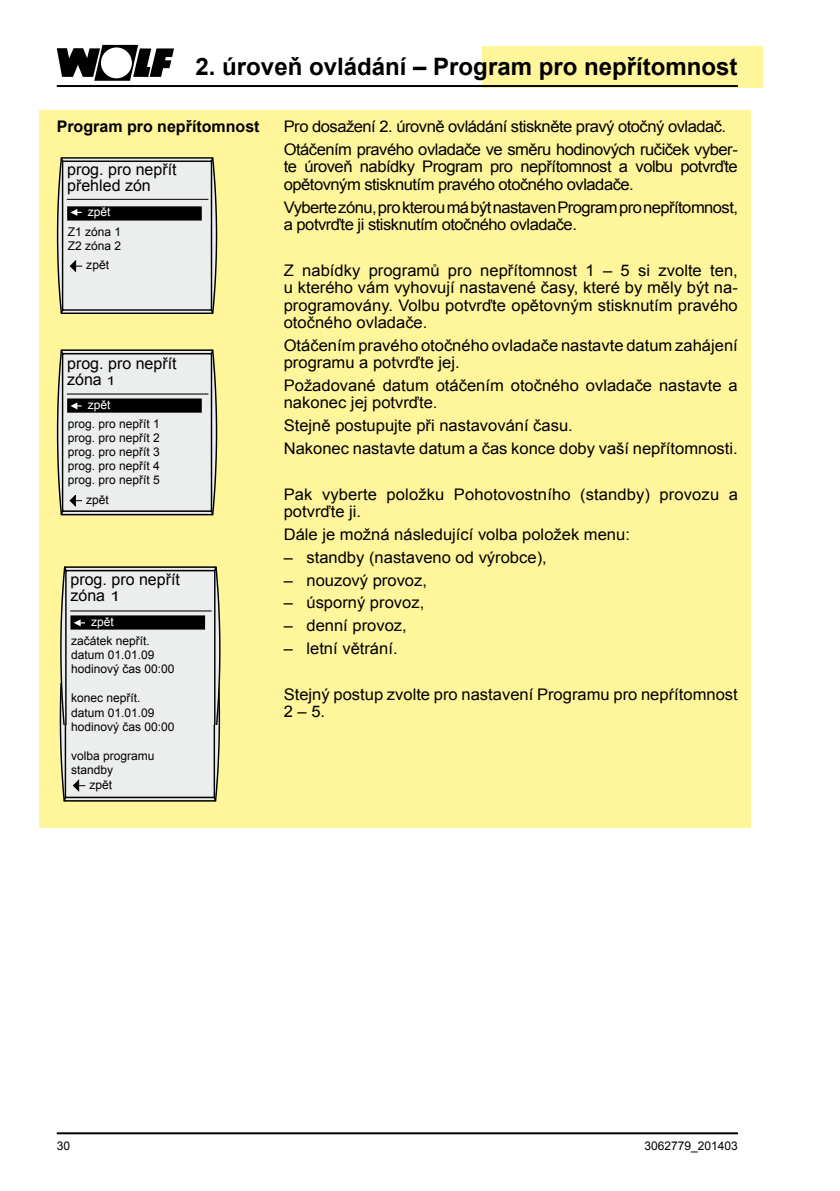
<style>
.page{position:relative;width:840px;height:1191px;background:#fff}
.page>*{position:absolute;margin:0;border:0;box-sizing:border-box;transform-origin:0 0}
.t1{font:700 24px "Arial";color:#000}
.t2{font:16px/17.4px "Arial";color:#000}
.t3{font:16px/17.4px "Arial";letter-spacing:-.03em;color:#000}
.t4{font:700 16px "Arial";color:#000}
.t5{font:12px/14.4px "Arial";color:#000}
.t6{font:12px "Arial";color:#fff}
.s1{font-size:12px}
.s2{font-size:13.6px}
</style>
<div class="page">
<div style="left:482px;top:47px;width:280px;height:41px;background:#fff59b"></div>
<div style="left:40px;top:111px;width:710px;height:717px;background:#fff59b"></div>
<hr style="left:57px;top:85px;width:680px;height:2px;background:#000">
<hr style="left:57px;top:1132px;width:680px;height:2px;background:#000">
<svg style="left:57px;top:45px;width:117px;height:36px"></svg>
<svg style="left:57px;top:157px;width:161px;height:157px;background:#c8c9c7"></svg>
<svg style="left:57px;top:349px;width:161px;height:167px;background:#cacac8"></svg>
<svg style="left:59px;top:566px;width:162px;height:236px;background:#d9dad5"></svg>
<h1 class="t1" style="left:195px;top:51px;width:543px">2. úroveň ovládání – Program pro nepřítomnost</h1>
<p class="t4" style="left:57px;top:116px;width:204px">Program pro nepřítomnost</p>
<p class="t2" style="left:67px;top:162px;width:111px;line-height:16px">prog. pro nepřít přehled zón</p>
<p class="t6" style="left:88px;top:204px;width:24px">zpět</p>
<p class="t5" style="left:68px;top:224px;width:55px">Z1 zóna 1<br>Z2 zóna 2</p>
<p class="t5" style="left:86px;top:258px;width:24px">zpět</p>
<p class="t2" style="left:67px;top:355px;width:111px;line-height:16px">prog. pro nepřít zóna <span class="s1">1</span></p>
<p class="t6" style="left:88px;top:397px;width:24px">zpět</p>
<p class="t5" style="left:68px;top:416px;width:94px;text-align:justify">prog. pro nepřít 1 prog. pro nepřít 2 prog. pro nepřít 3 prog. pro nepřít 4 prog. pro nepřít 5</p>
<p class="t5" style="left:86px;top:492px;width:24px">zpět</p>
<p class="t2" style="left:70px;top:571px;width:111px;line-height:16px">prog. pro nepřít zóna <span class="s2">1</span></p>
<p class="t6" style="left:91px;top:614px;width:24px">zpět</p>
<p class="t5" style="left:71px;top:633px;width:105px">začátek nepřít. datum 01.01.09 hodinový čas 00:00</p>
<p class="t5" style="left:71px;top:691px;width:105px">konec nepřít. datum 01.01.09 hodinový čas 00:00</p>
<p class="t5" style="left:71px;top:748px;width:85px">volba programu</p>
<p class="t5" style="left:71px;top:763px;width:44px">standby</p>
<p class="t5" style="left:89px;top:777px;width:24px">zpět</p>
<p class="t3" style="left:283px;top:115px;width:455px;line-height:22.8px">Pro dosažení 2. úrovně ovládání stiskněte pravý otočný ovladač.<br>Otáčením pravého ovladače ve směru hodinových ručiček vyber-</p>
<p class="t3" style="left:283px;top:158px;width:455px">te úroveň nabídky Program pro nepřítomnost a volbu potvrďte opětovným stisknutím pravého otočného ovladače.</p>
<p class="t3" style="left:283px;top:198px;width:455px">Vyberte zónu, pro kterou má být nastaven Program pro nepřítomnost, a potvrďte ji stisknutím otočného ovladače.</p>
<p class="t2" style="left:283px;top:261px;width:455px;text-align:justify">Z nabídky programů pro nepřítomnost 1 – 5 si zvolte ten, u kterého vám vyhovují nastavené časy, které by měly být na&shy;programovány. Volbu potvrďte opětovným stisknutím pravého otočného ovladače.</p>
<p class="t2" style="left:283px;top:337px;width:455px">Otáčením pravého otočného ovladače nastavte datum zahájení programu a potvrďte jej.</p>
<p class="t2" style="left:283px;top:377px;width:455px">Požadované datum otáčením otočného ovladače nastavte a nakonec jej potvrďte.</p>
<p class="t2" style="left:283px;top:414px;width:455px;line-height:22.8px">Stejně postupujte při nastavování času.<br>Nakonec nastavte datum a čas konce doby vaší nepřítomnosti.</p>
<p class="t2" style="left:283px;top:485px;width:455px">Pak vyberte položku Pohotovostního (standby) provozu a potvrďte ji.</p>
<p class="t2" style="left:283px;top:526px;width:347px">Dále je možná následující volba položek menu:</p>
<p class="t2" style="left:283px;top:548px;width:264px">– standby (nastaveno od výrobce),</p>
<p class="t2" style="left:283px;top:571px;width:145px">– nouzový provoz,</p>
<p class="t2" style="left:283px;top:594px;width:142px">– úsporný provoz,</p>
<p class="t2" style="left:283px;top:617px;width:124px">– denní provoz,</p>
<p class="t2" style="left:283px;top:640px;width:115px">– letní větrání.</p>
<p class="t2" style="left:283px;top:685px;width:455px">Stejný postup zvolte pro nastavení Programu pro nepŕítomnost<br>2 – 5.</p>
<p class="t5" style="left:57px;top:1138px;width:15px">30</p>
<p class="t5" style="left:644px;top:1138px;width:95px">3062779_201403</p>
</div>
